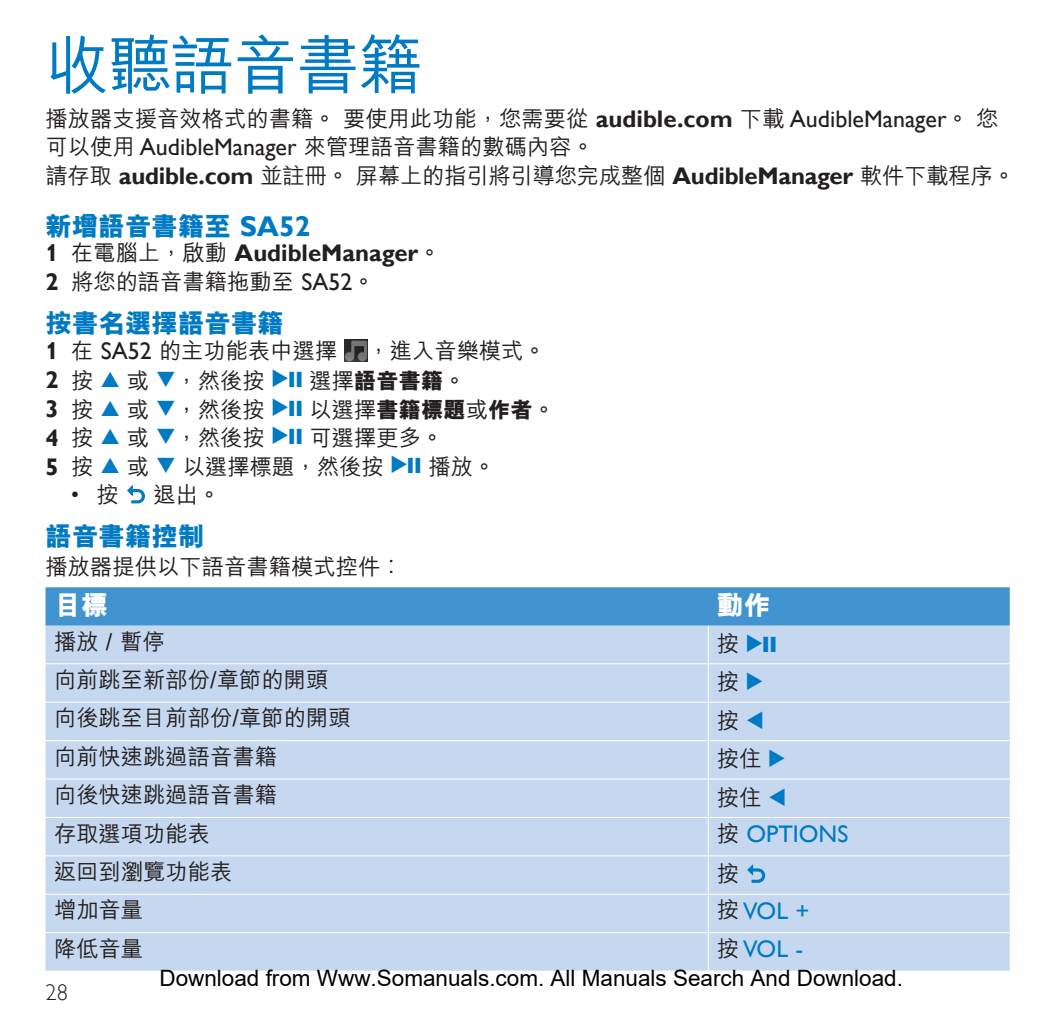
<style>
.page{position:relative;width:1063px;height:1021px;background:#fff}
.page>*{position:absolute;margin:0;border:0;box-sizing:border-box;transform-origin:0 0}
.t1{font:500 64.2px "M Hei HK";letter-spacing:-.025em;color:#007ac2}
.t2{font:800 27px "M Hei HK";color:#fff}
.t3{font:800 26.4px "M Hei HK";color:#007ac2}
.t4{font:700 24px/29.1px "Gill Sans Alt One WGL";color:#231f20}
.t5{font:24px "Gill Sans Alt One WGL";color:#007ac2}
.t6{font:24px "Audio Four 4";color:#007ac2}
.t7{font:22.5px "Arial";color:#000}
.t8{font:22.5px "Gill Sans Alt One WGL Light";color:#231f20}
.t9{font:500 22.2px/28.8px "M Hei HK";color:#231f20}
.t10{font:22.2px "Gill Sans Alt One WGL";color:#231f20}
.s1{font-family:"Gill Sans Alt One WGL";font-weight:700;font-size:24px}
.s2{font-family:"Gill Sans Alt One WGL";font-weight:400;font-size:24px}
.s3{font-family:"Gill Sans Alt One WGL";font-weight:700;font-size:28.5px}
.s4{font-family:"M Hei HK";font-weight:500;font-size:22.2px}
.s5{font-family:"Audio Four 4";font-weight:400;font-size:24px;color:#007ac2}
.s6{font-weight:800}
.s7{font-family:"M Hei HK";font-weight:500;font-size:22.2px;color:#231f20}
</style>
<div class="page">
<svg style="left:345px;top:361px;width:22px;height:1px"></svg>
<img style="left:345px;top:339px;width:22px;height:22px">
<div style="left:46px;top:587px;width:964px;height:38px;background:#4194d0"></div>
<div style="left:46px;top:625px;width:964px;height:345px;background:#c6d8ef"></div>
<hr style="left:46px;top:663px;width:662px;height:1px;background:#fff">
<hr style="left:708px;top:663px;width:302px;height:1px;background:#fff">
<hr style="left:46px;top:701px;width:662px;height:1px;background:#fff">
<hr style="left:708px;top:701px;width:302px;height:1px;background:#fff">
<hr style="left:46px;top:740px;width:662px;height:1px;background:#fff">
<hr style="left:708px;top:740px;width:302px;height:1px;background:#fff">
<hr style="left:46px;top:778px;width:662px;height:1px;background:#fff">
<hr style="left:708px;top:778px;width:302px;height:1px;background:#fff">
<hr style="left:46px;top:817px;width:662px;height:1px;background:#fff">
<hr style="left:708px;top:817px;width:302px;height:1px;background:#fff">
<hr style="left:46px;top:855px;width:662px;height:1px;background:#fff">
<hr style="left:708px;top:855px;width:302px;height:1px;background:#fff">
<hr style="left:46px;top:893px;width:662px;height:1px;background:#fff">
<hr style="left:708px;top:893px;width:302px;height:1px;background:#fff">
<hr style="left:46px;top:932px;width:662px;height:1px;background:#fff">
<hr style="left:708px;top:932px;width:302px;height:1px;background:#fff">
<hr style="left:708px;top:625px;width:1px;height:38px;background:#fff">
<hr style="left:708px;top:664px;width:1px;height:37px;background:#fff">
<hr style="left:708px;top:702px;width:1px;height:38px;background:#fff">
<hr style="left:708px;top:741px;width:1px;height:37px;background:#fff">
<hr style="left:708px;top:779px;width:1px;height:38px;background:#fff">
<hr style="left:708px;top:817px;width:1px;height:38px;background:#fff">
<hr style="left:708px;top:856px;width:1px;height:37px;background:#fff">
<hr style="left:708px;top:894px;width:1px;height:38px;background:#fff">
<hr style="left:708px;top:933px;width:1px;height:37px;background:#fff">
<svg style="left:127px;top:485px;width:18px;height:19px"></svg>
<svg style="left:746px;top:862px;width:20px;height:21px"></svg>
<h1 class="t1" style="left:46px;top:19px;width:378px">收聽語音書籍</h1>
<p class="t9" style="left:46px;top:102px;width:971px">播放器支援音效格式的書籍。要使用此功能，您需要從 <span class="s1">audible.com</span> 下載 <span class="s2">AudibleManager</span>。您可以使用 <span class="s2">AudibleManager</span> 來管理語音書籍的數碼內容。<br>請存取 <span class="s1">audible.com</span> 並註冊。屏幕上的指引將引導您完成整個 <span class="s1">AudibleManager</span> 軟件下載程序。</p>
<p class="t3" style="left:46px;top:208px;width:267px">新增語音書籍至 <span class="s3">SA52</span></p>
<p class="t4" style="left:71px;top:238px;width:371px"><span class="s4">在電腦上，啟動</span> AudibleManager<span class="s4">。</span></p>
<p class="t9" style="left:71px;top:266px;width:305px">將您的語音書籍拖動至 <span class="s2">SA52</span>。</p>
<p class="t3" style="left:46px;top:306px;width:240px">按書名選擇語音書籍</p>
<p class="t9" style="left:71px;top:335px;width:268px">在 <span class="s2">SA52</span> 的主功能表中選擇</p>
<p class="t9" style="left:367px;top:335px;width:180px">，進入音樂模式。</p>
<p class="t9" style="left:71px;top:364px;width:396px">按 <span class="s5">3</span> 或 <span class="s5">4</span>，然後按 <span class="s5">2;</span> 選擇<span class="s6">語音書籍</span>。</p>
<p class="t9" style="left:71px;top:393px;width:486px">按 <span class="s5">3</span> 或 <span class="s5">4</span>，然後按 <span class="s5">2;</span> 以選擇<span class="s6">書籍標題</span>或<span class="s6">作者</span>。</p>
<p class="t9" style="left:71px;top:422px;width:374px">按 <span class="s5">3</span> 或 <span class="s5">4</span>，然後按 <span class="s5">2;</span> 可選擇更多。</p>
<p class="t9" style="left:71px;top:451px;width:426px">按 <span class="s5">3</span> 或 <span class="s5">4</span> 以選擇標題，然後按 <span class="s5">2;</span> 播放。</p>
<p class="t9" style="left:97px;top:479px;width:24px">按</p>
<p class="t9" style="left:153px;top:479px;width:68px">退出。</p>
<p class="t3" style="left:46px;top:519px;width:161px">語音書籍控制</p>
<p class="t9" style="left:46px;top:551px;width:359px">播放器提供以下語音書籍模式控件︰</p>
<p class="t2" style="left:54px;top:586px;width:55px">目標</p>
<p class="t2" style="left:717px;top:586px;width:55px">動作</p>
<p class="t9" style="left:54px;top:625px;width:112px">播放 <span class="s2">/</span> 暫停</p>
<p class="t6" style="left:717px;top:634px;width:61px"><span class="s7">按</span> 2;</p>
<p class="t9" style="left:54px;top:663px;width:276px">向前跳至新部份<span class="s2">/</span>章節的開頭</p>
<p class="t9" style="left:717px;top:666px;width:48px">按 <span class="s5">2</span></p>
<p class="t9" style="left:54px;top:702px;width:298px">向後跳至目前部份<span class="s2">/</span>章節的開頭</p>
<p class="t9" style="left:717px;top:704px;width:48px">按 <span class="s5">1</span></p>
<p class="t9" style="left:54px;top:740px;width:225px">向前快速跳過語音書籍</p>
<p class="t9" style="left:717px;top:743px;width:70px">按住 <span class="s5">2</span></p>
<p class="t9" style="left:54px;top:779px;width:225px">向後快速跳過語音書籍</p>
<p class="t9" style="left:717px;top:781px;width:70px">按住 <span class="s5">1</span></p>
<p class="t9" style="left:54px;top:817px;width:158px">存取選項功能表</p>
<p class="t5" style="left:717px;top:817px;width:133px"><span class="s7">按</span> OPTIONS</p>
<p class="t9" style="left:54px;top:855px;width:180px">返回到瀏覽功能表</p>
<p class="t9" style="left:717px;top:857px;width:24px">按</p>
<p class="t9" style="left:54px;top:894px;width:91px">增加音量</p>
<p class="t5" style="left:717px;top:893px;width:94px"><span class="s7">按</span>VOL +</p>
<p class="t9" style="left:54px;top:932px;width:91px">降低音量</p>
<p class="t5" style="left:717px;top:932px;width:88px"><span class="s7">按</span>VOL -</p>
<p class="t4" style="left:46px;top:238px;width:15px">1<br>2</p>
<p class="t4" style="left:46px;top:336px;width:15px;text-align:justify">1<br>2<br>3<br>4<br>5</p>
<p class="t10" style="left:71px;top:479px;width:9px">•</p>
<p class="t8" style="left:46px;top:977px;width:24px">28</p>
<p class="t7" style="left:159px;top:965px;width:745px">Download from Www.Somanuals.com. All Manuals Search And Download.</p>
</div>
